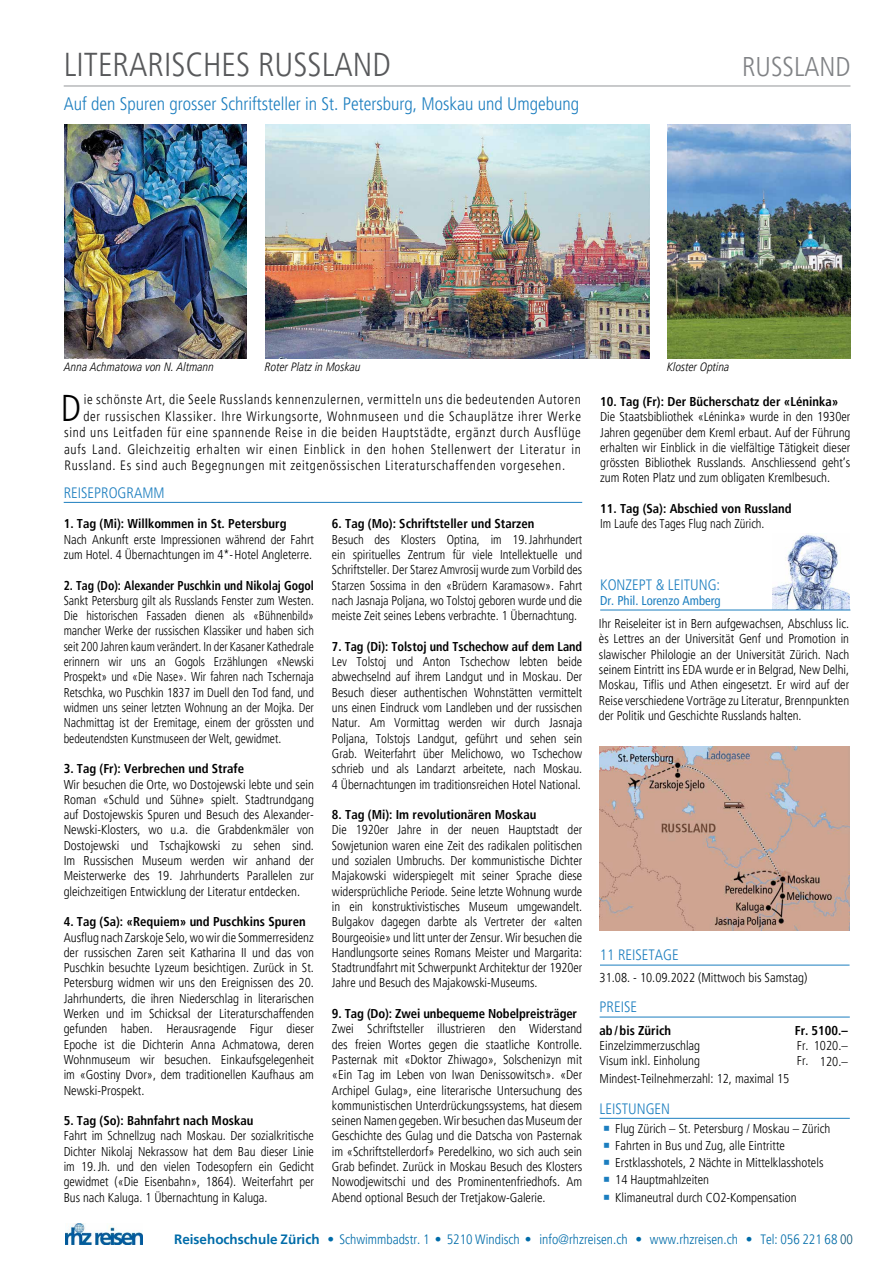
<style>
.page{position:relative;width:893px;height:1263px;background:#fff}
.page>*{position:absolute;margin:0;border:0;box-sizing:border-box;transform-origin:0 0}
.t1{font:300 condensed 37.2px "Frutiger LT Pro";color:#000}
.t2{font:300 condensed 33px "Frutiger LT Pro";color:#58595b}
.t3{font:300 condensed 27px "Frutiger LT Pro";color:#808285}
.t4{font:300 condensed 18px "Frutiger LT Pro";color:#1c7ebf}
.t5{font:300 condensed 15px "Frutiger LT Pro";color:#1c7ebf}
.t6{font:300 condensed 13.5px "Frutiger LT Pro";letter-spacing:.05em;color:#000}
.t7{font:300 condensed 13.5px "Frutiger LT Pro";color:#006ca9}
.t8{font:300 condensed 12.75px/15.3px "Frutiger LT Pro";color:#000;text-align:justify}
.t9{font:300 condensed 12.75px/15.3px "Frutiger LT Pro";color:#000;text-align:justify;scale:.94 1}
.t10{font:700 condensed 12.75px "Frutiger LT Pro";color:#000}
.t11{font:700 condensed 12.75px "Frutiger LT Pro";color:#000;scale:.93 1}
.t12{font:300 condensed 12.75px "Frutiger LT Pro";color:#000;scale:.96 1}
.t13{font:condensed 12.75px "Frutiger LT Pro";color:#1c7ebf}
.t14{font:italic 300 condensed 12px "Frutiger LT Pro";color:#000}
.s1{font-weight:700;font-stretch:normal}
.s2{color:#0a5173}
</style>
<div class="page">
<hr style="left:64px;top:502px;width:518px;height:1px;background:#1c7ebf">
<hr style="left:64px;top:86px;width:786px;height:1px;background:#939598">
<hr style="left:600px;top:1118px;width:250px;height:1px;background:#1c7ebf">
<hr style="left:600px;top:965px;width:249px;height:1px;background:#1c7ebf">
<img style="left:600px;top:746px;width:250px;height:184px">
<hr style="left:600px;top:1017px;width:250px;height:1px;background:#1c7ebf">
<img style="left:772px;top:534px;width:77px;height:76px">
<hr style="left:600px;top:610px;width:250px;height:1px;background:#1c7ebf">
<img style="left:265px;top:124px;width:384px;height:234px">
<img style="left:667px;top:124px;width:183px;height:234px">
<img style="left:64px;top:124px;width:183px;height:234px">
<img style="left:66px;top:1224px;width:77px;height:21px">
<h2 class="t2" style="left:64px;top:45px;width:328px">LITERARISCHES RUSSLAND</h2>
<h3 class="t4" style="left:64px;top:94px;width:517px">Auf den Spuren grosser Schriftsteller in St. Petersburg, Moskau und Umgebung</h3>
<h3 class="t3" style="left:742px;top:51px;width:110px">RUSSLAND</h3>
<p class="t14" style="left:64px;top:360px;width:151px">Anna Achmatowa von N. Altmann</p>
<p class="t14" style="left:265px;top:360px;width:97px">Roter Platz in Moskau</p>
<p class="t14" style="left:667px;top:360px;width:64px">Kloster Optina</p>
<h1 class="t1" style="left:61px;top:386px;width:22px">D</h1>
<p class="t6" style="left:84px;top:392px;width:499px">ie schönste Art, die Seele Russlands kennenzulernen, vermitteln uns die bedeutenden Autoren</p>
<p class="t6" style="left:83px;top:408px;width:499px">der russischen Klassiker. Ihre Wirkungsorte, Wohnmuseen und die Schauplätze ihrer Werke</p>
<p class="t6" style="left:64px;top:425px;width:518px">sind uns Leitfaden für eine spannende Reise in die beiden Hauptstädte, ergänzt durch Ausflüge</p>
<p class="t6" style="left:64px;top:441px;width:518px">aufs Land. Gleichzeitig erhalten wir einen Einblick in den hohen Stellenwert der Literatur in</p>
<p class="t6" style="left:64px;top:458px;width:502px">Russland. Es sind auch Begegnungen mit zeitgenössischen Literaturschaffenden vorgesehen.</p>
<p class="t5" style="left:64px;top:484px;width:102px">REISEPROGRAMM</p>
<p class="t10" style="left:64px;top:516px;width:224px">1. Tag (Mi): Willkommen in St. Petersburg</p>
<p class="t8" style="left:64px;top:532px;width:252px">Nach Ankunft erste Impressionen während der Fahrt zum Hotel. 4 Übernachtungen im 4*-Hotel Angleterre.</p>
<p class="t11" style="left:64px;top:578px;width:271px">2. Tag (Do): Alexander Puschkin und Nikolaj Gogol</p>
<p class="t9" style="left:64px;top:593px;width:268px">Sankt Petersburg gilt als Russlands Fenster zum Westen.<br>Die historischen Fassaden dienen als «Bühnenbild» mancher Werke der russischen Klassiker und haben sich seit 200 Jahren kaum verändert. In der Kasaner Kathedrale erinnern wir uns an Gogols Erzählungen «Newski Prospekt» und «Die Nase». Wir fahren nach Tschernaja Retschka, wo Puschkin 1837 im Duell den Tod fand, und widmen uns seiner letzten Wohnung an der Mojka. Der Nachmittag ist der Eremitage, einem der grössten und bedeutendsten Kunstmuseen der Welt, gewidmet.</p>
<p class="t10" style="left:64px;top:761px;width:182px">3. Tag (Fr): Verbrechen und Strafe</p>
<p class="t8" style="left:64px;top:776px;width:252px">Wir besuchen die Orte, wo Dostojewski lebte und sein Roman «Schuld und Sühne» spielt. Stadtrundgang auf Dostojewskis Spuren und Besuch des Alexander-Newski-Klosters, wo u.a. die Grabdenkmäler von Dostojewski und Tschajkowski zu sehen sind.<br>Im Russischen Museum werden wir anhand der Meisterwerke des 19. Jahrhunderts Parallelen zur gleichzeitigen Entwicklung der Literatur entdecken.</p>
<p class="t10" style="left:64px;top:914px;width:243px">4. Tag (Sa): «Requiem» und Puschkins Spuren</p>
<p class="t8" style="left:64px;top:929px;width:252px">Ausflug nach Zarskoje Selo, wo wir die Sommerresidenz der russischen Zaren seit Katharina II und das von Puschkin besuchte Lyzeum besichtigen. Zurück in St.<br>Petersburg widmen wir uns den Ereignissen des 20.<br>Jahrhunderts, die ihren Niederschlag in literarischen Werken und im Schicksal der Literaturschaffenden gefunden haben. Herausragende Figur dieser Epoche ist die Dichterin Anna Achmatowa, deren Wohnmuseum wir besuchen. Einkaufsgelegenheit im «Gostiny Dvor», dem traditionellen Kaufhaus am Newski-Prospekt.</p>
<p class="t10" style="left:64px;top:1113px;width:191px">5. Tag (So): Bahnfahrt nach Moskau</p>
<p class="t8" style="left:64px;top:1128px;width:252px">Fahrt im Schnellzug nach Moskau. Der sozialkritische Dichter Nikolaj Nekrassow hat dem Bau dieser Linie im 19.Jh. und den vielen Todesopfern ein Gedicht gewidmet («Die Eisenbahn», 1864). Weiterfahrt per Bus nach Kaluga. 1 Übernachtung in Kaluga.</p>
<p class="t10" style="left:332px;top:516px;width:204px">6. Tag (Mo): Schriftsteller und Starzen</p>
<p class="t8" style="left:332px;top:532px;width:252px">Besuch des Klosters Optina, im 19.Jahrhundert ein spirituelles Zentrum für viele Intellektuelle und Schriftsteller. Der Starez Amvrosij wurde zum Vorbild des Starzen Sossima in den «Brüdern Karamasow». Fahrt nach Jasnaja Poljana, wo Tolstoj geboren wurde und die meiste Zeit seines Lebens verbrachte. 1 Übernachtung.</p>
<p class="t10" style="left:332px;top:639px;width:252px">7. Tag (Di): Tolstoj und Tschechow auf dem Land</p>
<p class="t8" style="left:332px;top:654px;width:252px">Lev Tolstoj und Anton Tschechow lebten beide abwechselnd auf ihrem Landgut und in Moskau. Der Besuch dieser authentischen Wohnstätten vermittelt uns einen Eindruck vom Landleben und der russischen Natur. Am Vormittag werden wir durch Jasnaja Poljana, Tolstojs Landgut, geführt und sehen sein Grab. Weiterfahrt über Melichowo, wo Tschechow schrieb und als Landarzt arbeitete, nach Moskau.<br>4 Übernachtungen im traditionsreichen Hotel National.</p>
<p class="t10" style="left:332px;top:807px;width:206px">8. Tag (Mi): Im revolutionären Moskau</p>
<p class="t8" style="left:332px;top:822px;width:252px">Die 1920er Jahre in der neuen Hauptstadt der Sowjetunion waren eine Zeit des radikalen politischen und sozialen Umbruchs. Der kommunistische Dichter Majakowski widerspiegelt mit seiner Sprache diese widersprüchliche Periode. Seine letzte Wohnung wurde in ein konstruktivistisches Museum umgewandelt.<br>Bulgakov dagegen darbte als Vertreter der «alten Bourgeoisie» und litt unter der Zensur. Wir besuchen die Handlungsorte seines Romans Meister und Margarita:<br>Stadtrundfahrt mit Schwerpunkt Architektur der 1920er Jahre und Besuch des Majakowski-Museums.</p>
<p class="t10" style="left:332px;top:1006px;width:247px">9. Tag (Do): Zwei unbequeme Nobelpreisträger</p>
<p class="t8" style="left:332px;top:1021px;width:252px">Zwei Schriftsteller illustrieren den Widerstand des freien Wortes gegen die staatliche Kontrolle.<br>Pasternak mit «Doktor Zhiwago», Solschenizyn mit «Ein Tag im Leben von Iwan Denissowitsch». «Der Archipel Gulag», eine literarische Untersuchung des kommunistischen Unterdrückungssystems, hat diesem seinen Namen gegeben. Wir besuchen das Museum der Geschichte des Gulag und die Datscha von Pasternak im «Schriftstellerdorf» Peredelkino, wo sich auch sein Grab befindet. Zurück in Moskau Besuch des Klosters Nowodjewitschi und des Prominentenfriedhofs. Am Abend optional Besuch der Tretjakow-Galerie.</p>
<p class="t10" style="left:600px;top:394px;width:240px">10. Tag (Fr): Der Bücherschatz der «Léninka»</p>
<p class="t8" style="left:600px;top:409px;width:252px">Die Staatsbibliothek «Léninka» wurde in den 1930er Jahren gegenüber dem Kreml erbaut. Auf der Führung erhalten wir Einblick in die vielfältige Tätigkeit dieser grössten Bibliothek Russlands. Anschliessend geht’s zum Roten Platz und zum obligaten Kremlbesuch.</p>
<p class="t10" style="left:600px;top:501px;width:193px">11. Tag (Sa): Abschied von Russland</p>
<p class="t12" style="left:600px;top:517px;width:173px">Im Laufe des Tages Flug nach Zürich.</p>
<p class="t5" style="left:600px;top:576px;width:121px">KONZEPT &amp; LEITUNG:</p>
<p class="t13" style="left:600px;top:593px;width:122px">Dr. Phil. Lorenzo Amberg</p>
<p class="t8" style="left:599px;top:616px;width:252px">Ihr Reiseleiter ist in Bern aufgewachsen, Abschluss lic. ès Lettres an der Universität Genf und Promotion in slawischer Philologie an der Universität Zürich. Nach seinem Eintritt ins EDA wurde er in Belgrad, New Delhi, Moskau, Tiflis und Athen eingesetzt. Er wird auf der Reise verschiedene Vorträge zu Literatur, Brennpunkten der Politik und Geschichte Russlands halten.</p>
<p class="t5" style="left:600px;top:947px;width:80px">11 REISETAGE</p>
<p class="t8" style="left:600px;top:970px;width:209px">31.08. - 10.09.2022 (Mittwoch bis Samstag)</p>
<p class="t5" style="left:600px;top:999px;width:39px">PREISE</p>
<p class="t10" style="left:600px;top:1023px;width:73px">ab/bis Zürich</p>
<p class="t8" style="left:600px;top:1038px;width:102px">Einzelzimmerzuschlag<br>Visum inkl. Einholung</p>
<p class="t8" style="left:600px;top:1071px;width:191px">Mindest-Teilnehmerzahl: 12, maximal 15</p>
<p class="t10" style="left:795px;top:1023px;width:54px">Fr. 5100.–</p>
<p class="t8" style="left:797px;top:1038px;width:52px;text-align:right">Fr. 1020.–<br>120.–</p>
<p class="t8" style="left:797px;top:1053px;width:13px">Fr.</p>
<p class="t5" style="left:600px;top:1100px;width:72px">LEISTUNGEN</p>
<p class="t8" style="left:615px;top:1120px;width:217px;line-height:17.1px;text-align:left">Flug Zürich – St. Petersburg / Moskau – Zürich Fahrten in Bus und Zug, alle Eintritte Erstklasshotels, 2 Nächte in Mittelklasshotels 14 Hauptmahlzeiten<br>Klimaneutral durch CO2-Kompensation</p>
<p class="t7" style="left:174px;top:1231px;width:680px"><span class="s1">Reisehochschule Zürich</span> • Schwimmbadstr. 1 • 5210 Windisch • info@rhzreisen.ch • www.rhzreisen.ch • Tel: 056 221 68 <span class="s2">00</span></p>
</div>
